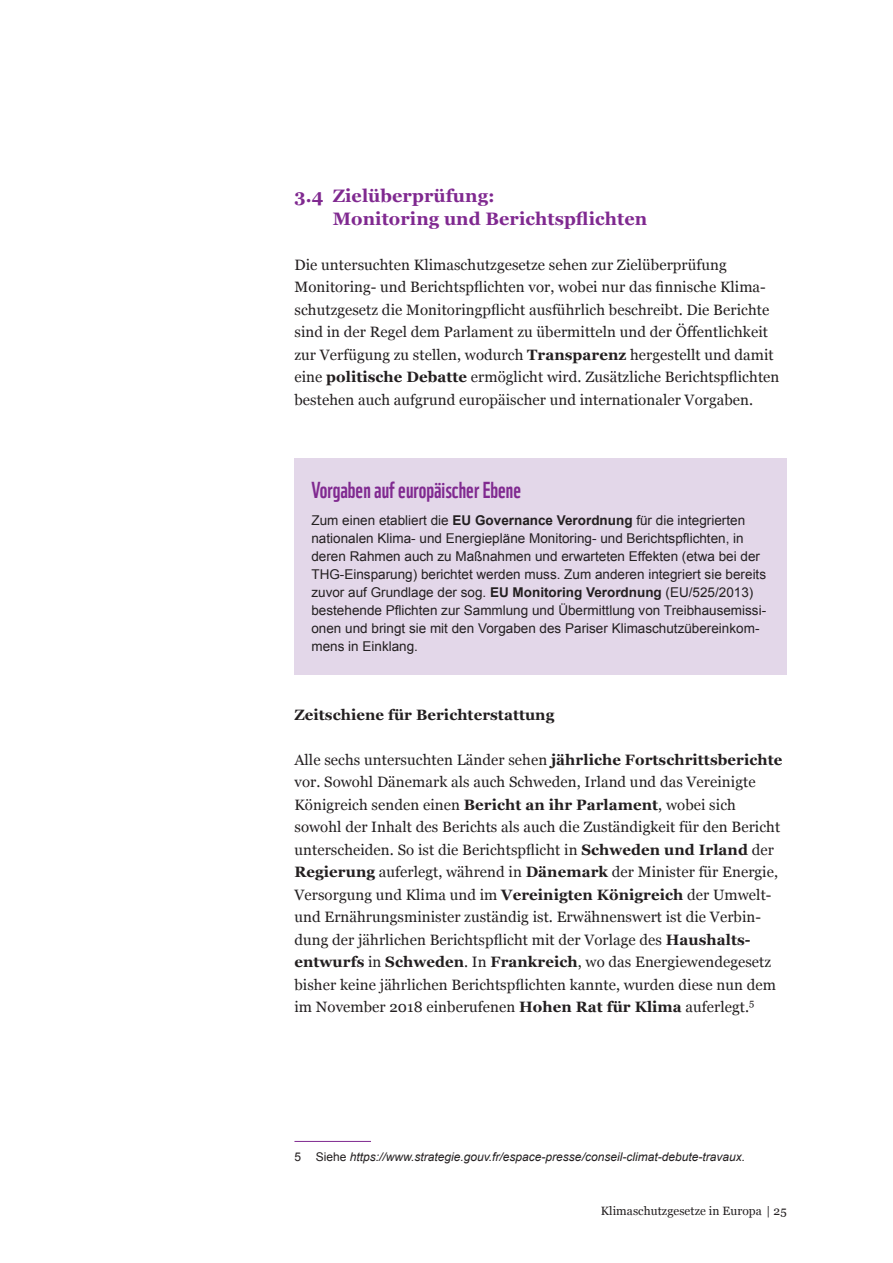
<style>
.page{position:relative;width:893px;height:1263px;background:#fff}
.page>*{position:absolute;margin:0;border:0;box-sizing:border-box;transform-origin:0 0}
.t1{font:22.5px "WWF";color:#802990}
.t2{font:700 18px/22.5px "Georgia";letter-spacing:.005em;color:#802990}
.t3{font:15px/22.5px "Georgia";letter-spacing:.005em;color:#231f20}
.t4{font:700 15px "Georgia";letter-spacing:.005em;color:#231f20}
.t5{font:13.5px/18px "Arial";color:#231f20}
.t6{font:italic 12px "Arial";color:#231f20}
.t7{font:12px "Georgia";letter-spacing:.005em;color:#231f20}
.t8{font:9.75px "Georgia";color:#231f20}
.s1{font-weight:700}
.s2{font-style:normal}
</style>
<div class="page">
<div style="left:294px;top:459px;width:493px;height:216px;background:#e3d7e9"></div>
<hr style="left:294px;top:1141px;width:77px;height:1px;background:#802990">
<p class="t2" style="left:333px;top:184px;width:316px;text-indent:-38px">3.4 Zielüberprüfung:<br>Monitoring und Berichtspflichten</p>
<p class="t3" style="left:294px;top:253px;width:486px">Die untersuchten Klimaschutzgesetze sehen zur Zielüberprüfung Monitoring- und Berichtspflichten vor, wobei nur das finnische Klima&shy;schutzgesetz die Monitoringpflicht ausführlich beschreibt. Die Berichte sind in der Regel dem Parlament zu übermitteln und der Öffentlichkeit zur Verfügung zu stellen, wodurch <span class="s1">Transparenz</span> hergestellt und damit eine <span class="s1">politische Debatte</span> ermöglicht wird. Zusätzliche Berichtspflichten bestehen auch aufgrund europäischer und internationaler Vorgaben.</p>
<h1 class="t1" style="left:311px;top:473px;width:211px">Vorgaben auf europäischer Ebene</h1>
<p class="t5" style="left:311px;top:511px;width:456px">Zum einen etabliert die <span class="s1">EU Governance Verordnung</span> für die integrierten nationalen Klima- und Energiepläne Monitoring- und Berichtspflichten, in deren Rahmen auch zu Maßnahmen und erwarteten Effekten (etwa bei der THG-Einsparung) berichtet werden muss. Zum anderen integriert sie bereits zuvor auf Grundlage der sog. <span class="s1">EU Monitoring Verordnung</span> (EU/525/2013) bestehende Pflichten zur Sammlung und Übermittlung von Treibhausemissi&shy;onen und bringt sie mit den Vorgaben des Pariser Klimaschutzübereinkom&shy;mens in Einklang.</p>
<p class="t4" style="left:294px;top:703px;width:261px">Zeitschiene für Berichterstattung</p>
<p class="t3" style="left:294px;top:748px;width:489px">Alle sechs untersuchten Länder sehen <span class="s1">jährliche Fortschrittsberichte </span>vor. Sowohl Dänemark als auch Schweden, Irland und das Vereinigte Königreich senden einen <span class="s1">Bericht an ihr Parlament</span>, wobei sich sowohl der Inhalt des Berichts als auch die Zuständigkeit für den Bericht unterscheiden. So ist die Berichtspflicht in <span class="s1">Schweden und Irland</span> der <span class="s1">Regierung</span> auferlegt, während in <span class="s1">Dänemark</span> der Minister für Energie, Versorgung und Klima und im <span class="s1">Vereinigten Königreich</span> der Umwelt&shy;und Ernährungsminister zuständig ist. Erwähnenswert ist die Verbin&shy;dung der jährlichen Berichtspflicht mit der Vorlage des <span class="s1">Haushalts&shy;entwurfs</span> in <span class="s1">Schweden</span>. In <span class="s1">Frankreich</span>, wo das Energiewendegesetz bisher keine jährlichen Berichtspflichten kannte, wurden diese nun dem im November 2018 einberufenen <span class="s1">Hohen Rat für Klima</span> auferlegt.</p>
<p class="t8" style="left:749px;top:995px;width:7px">5</p>
<p class="t6" style="left:294px;top:1149px;width:452px"><span class="s2">5 Siehe</span> https://www.strategie.gouv.fr/espace-presse/conseil-climat-debute-travaux.</p>
<p class="t7" style="left:601px;top:1202px;width:187px">Klimaschutzgesetze in Europa | 25</p>
</div>
